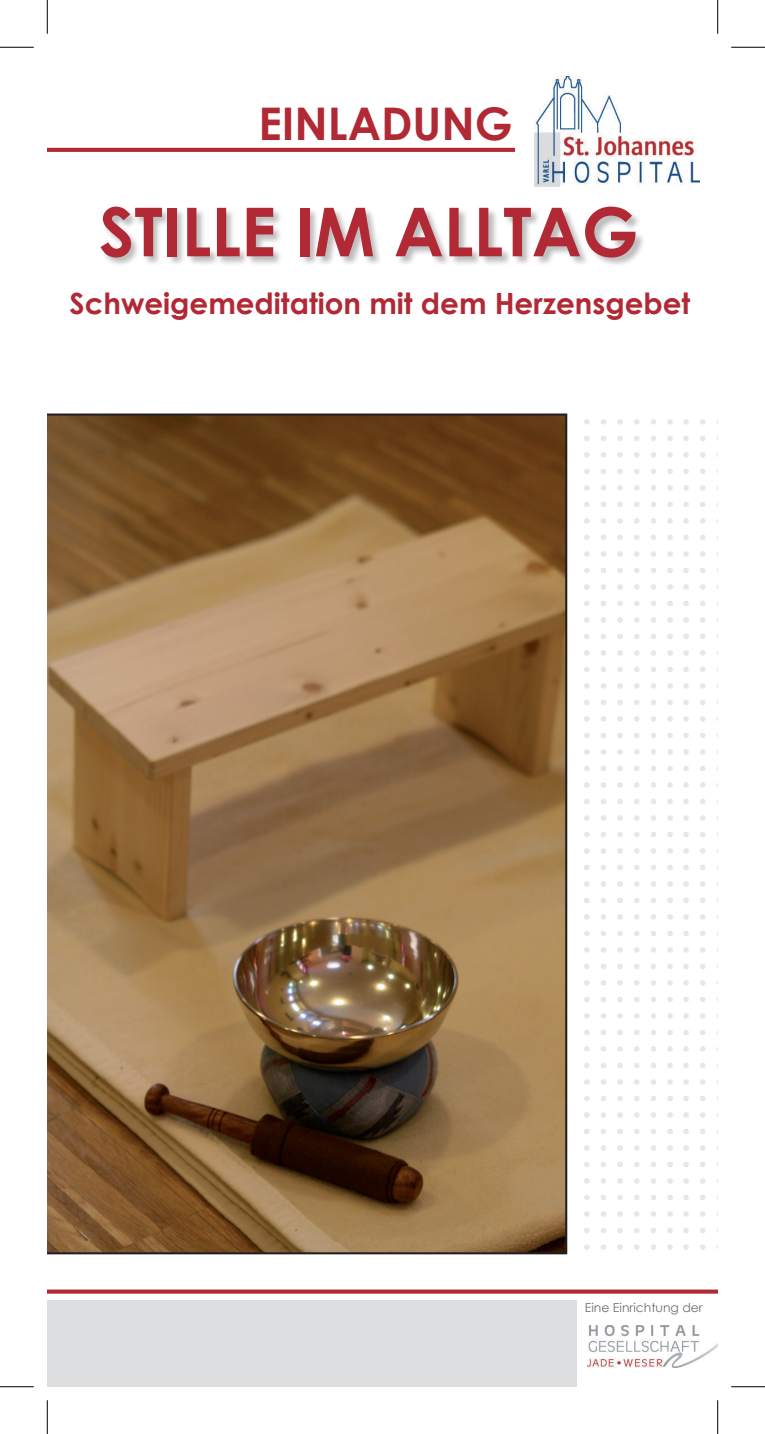
<style>
.page{position:relative;width:765px;height:1434px;background:#fff}
.page>*{position:absolute;margin:0;border:0;box-sizing:border-box;transform-origin:0 0}
.t1{font:700 67.5px "Century Gothic";color:#b12934}
.t2{font:700 45px "Century Gothic";color:#b12934}
.t3{font:700 29.25px "Century Gothic";color:#b12934}
.t4{font:12.38px "Century Gothic";color:#6c6d70}
</style>
<div class="page">
<svg style="left:47px;top:413px;width:520px;height:841px;background:#8d6b43"></svg>
<div style="left:47px;top:1289px;width:670px;height:5px;background:#b12934"></div>
<div style="left:47px;top:1300px;width:529px;height:87px;background:#dcdddf"></div>
<svg style="left:47px;top:148px;width:468px;height:4px;background:#b22d38"></svg>
<img style="left:534px;top:76px;width:165px;height:111px">
<div style="left:100px;top:207px;width:545px;height:60px;background:#231f20;opacity:.3"></div>
<img style="left:587px;top:1326px;width:130px;height:41px">
<img style="left:584px;top:419px;width:122px;height:831px">
<hr style="left:0;top:47px;width:34px;height:1px;background:#000">
<hr style="left:730px;top:47px;width:34px;height:1px;background:#000">
<hr style="left:0;top:1386px;width:34px;height:1px;background:#000">
<hr style="left:730px;top:1386px;width:34px;height:1px;background:#000">
<hr style="left:47px;top:0;width:1px;height:34px;background:#000">
<hr style="left:47px;top:1400px;width:1px;height:34px;background:#000">
<hr style="left:717px;top:0;width:1px;height:34px;background:#000">
<hr style="left:717px;top:1400px;width:1px;height:34px;background:#000">
<h2 class="t2" style="left:258px;top:90px;width:255px">Einladung</h2>
<h1 class="t1" style="left:99px;top:181px;width:540px">Stille im Alltag</h1>
<p class="t3" style="left:70px;top:281px;width:622px">Schweigemeditation mit dem Herzensgebet</p>
<p class="t4" style="left:584px;top:1299px;width:119px">Eine Einrichtung der</p>
</div>
